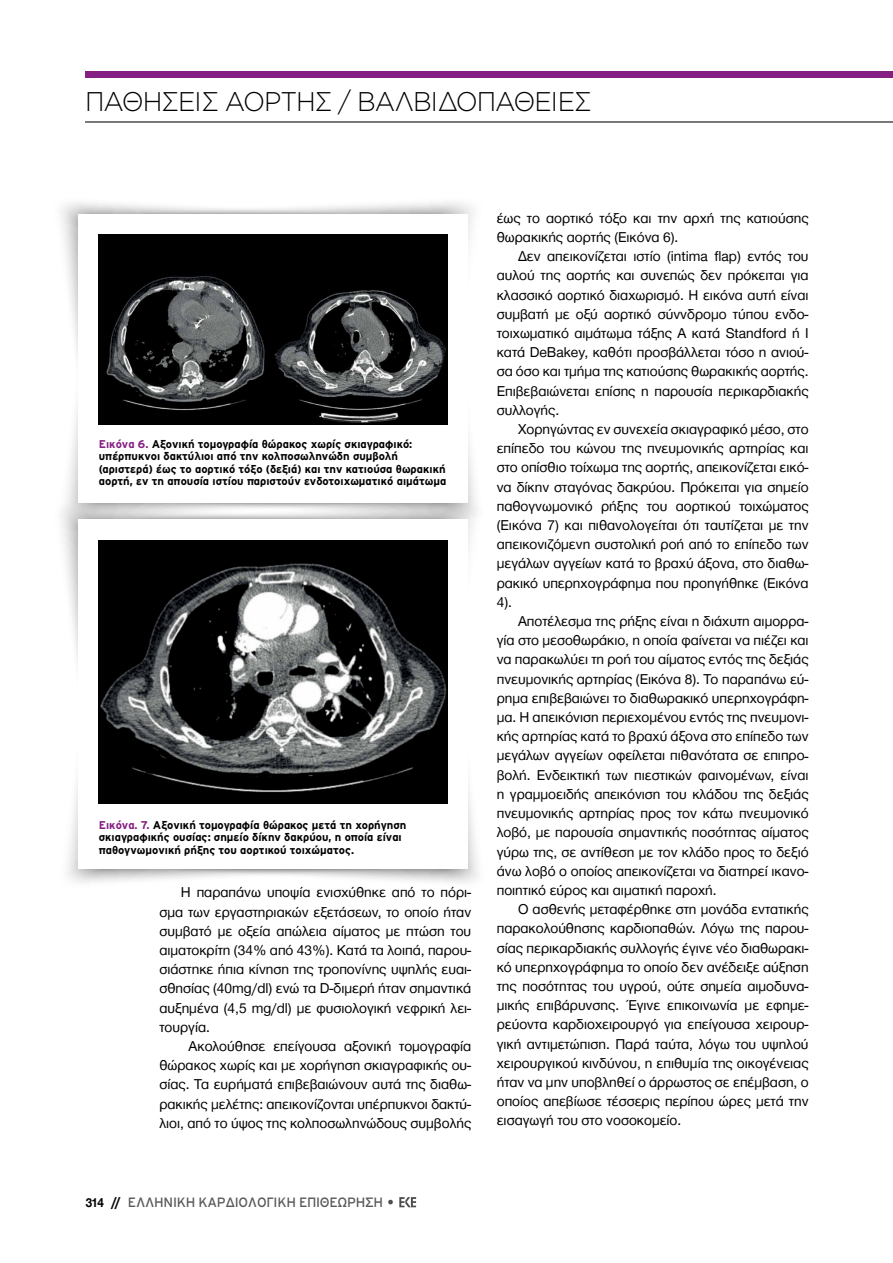
<style>
.page{position:relative;width:893px;height:1263px;background:#fff}
.page>*{position:absolute;margin:0;border:0;box-sizing:border-box;transform-origin:0 0}
.t1{font:300 27px "Gotham Greek";letter-spacing:-.04em;color:#000;scale:.96 1}
.t2{font:14.7px/19.2px "Helvetica Neue Greek";color:#000;text-align:justify}
.t3{font:13.5px "Interstate GR";letter-spacing:-.02em;color:#58595b}
.t4{font:700 11.25px/12.3px "Interstate GR";color:#000}
.s1{color:#851f83}
.s2{font-family:"Helvetica Neue Greek";font-weight:700;color:#000}
.s3{font-family:"Futura TGR";font-weight:700;color:#000}
.s4{font-family:"Helvetica Neue Greek";font-size:15px;color:#4d4d4f}
</style>
<div class="page">
<svg style="left:399px;top:1197px;width:17px;height:10px"></svg>
<hr style="left:85px;top:121px;width:808px;height:1px;background:#000">
<div style="left:85px;top:72px;width:808px;height:6px;background:#851f83"></div>
<div style="left:79px;top:214px;width:389px;height:288px;background:#fff"></div>
<img style="left:99px;top:235px;width:349px;height:189px">
<div style="left:79px;top:519px;width:389px;height:350px;background:#fff"></div>
<img style="left:99px;top:540px;width:349px;height:264px">
<h1 class="t1" style="left:85px;top:87px;width:529px">ΠΑΘΉΣΕΙΣ ΑΟΡΤΉΣ / ΒΑΛΒΙΔΟΠΆΘΕΙΕΣ</h1>
<p class="t4" style="left:99px;top:438px;width:349px"><span class="s1">Εικόνα 6.</span> Αξονική τομογραφία θώρακος χωρίς σκιαγραφικό: υπέρπυκνοι δακτύλιοι από την κολποσωληνώδη συμβολή (αριστερά) έως το αορτικό τόξο (δεξιά) και την κατιούσα θωρακική αορτή, εν τη απουσία ιστίου παριστούν ενδοτοιχωματικό αιμάτωμα</p>
<p class="t4" style="left:99px;top:819px;width:309px"><span class="s1">Εικόνα. 7.</span> Αξονική τομογραφία θώρακος μετά τη χορήγηση σκιαγραφικής ουσίας: σημείο δίκην δακρύου, η οποία είναι παθογνωμονική ρήξης του αορτικού τοιχώματος.</p>
<p class="t2" style="left:159px;top:883px;width:313px;text-indent:21px">Η παραπάνω υποψία ενισχύθηκε από το πόρι&shy;σμα των εργαστηριακών εξετάσεων, το οποίο ήταν συμβατό με οξεία απώλεια αίματος με πτώση του αιματοκρίτη (34% από 43%). Κατά τα λοιπά, παρου&shy;σιάστηκε ήπια κίνηση της τροπονίνης υψηλής ευαι&shy;σθησίας (40mg/dl) ενώ τα D-διμερή ήταν σημαντικά αυξημένα (4,5 mg/dl) με φυσιολογική νεφρική λει&shy;τουργία.</p>
<p class="t2" style="left:159px;top:1036px;width:313px;text-indent:29px">Ακολούθησε επείγουσα αξονική τομογραφία θώρακος χωρίς και με χορήγηση σκιαγραφικής ου&shy;σίας. Τα ευρήματά επιβεβαιώνουν αυτά της διαθω&shy;ρακικής μελέτης: απεικονίζονται υπέρπυκνοι δακτύ&shy;λιοι, από το ύψος της κολποσωληνώδους συμβολής</p>
<p class="t2" style="left:497px;top:208px;width:313px">έως το αορτικό τόξο και την αρχή της κατιούσης θωρακικής αορτής (Εικόνα 6).</p>
<p class="t2" style="left:497px;top:247px;width:313px;text-indent:21px">Δεν απεικονίζεται ιστίο (intima flap) εντός του αυλού της αορτής και συνεπώς δεν πρόκειται για κλασσικό αορτικό διαχωρισμό. Η εικόνα αυτή είναι συμβατή με οξύ αορτικό σύννδρομο τύπου ενδο&shy;τοιχωματικό αιμάτωμα τάξης Α κατά Standford ή Ι κατά DeBakey, καθότι προσβάλλεται τόσο η ανιού&shy;σα όσο και τμήμα της κατιούσης θωρακικής αορτής.<br>Επιβεβαιώνεται επίσης η παρουσία περικαρδιακής συλλογής.</p>
<p class="t2" style="left:497px;top:420px;width:313px;text-indent:21px">Χορηγώντας εν συνεχεία σκιαγραφικό μέσο, στο επίπεδο του κώνου της πνευμονικής αρτηρίας και στο οπίσθιο τοίχωμα της αορτής, απεικονίζεται εικό&shy;να δίκην σταγόνας δακρύου. Πρόκειται για σημείο παθογνωμονικό ρήξης του αορτικού τοιχώματος (Εικόνα 7) και πιθανολογείται ότι ταυτίζεται με την απεικονιζόμενη συστολική ροή από το επίπεδο των μεγάλων αγγείων κατά το βραχύ άξονα, στο διαθω&shy;ρακικό υπερηχογράφημα που προηγήθηκε (Εικόνα 4).</p>
<p class="t2" style="left:497px;top:612px;width:313px;text-indent:21px">Αποτέλεσμα της ρήξης είναι η διάχυτη αιμορρα&shy;γία στο μεσοθωράκιο, η οποία φαίνεται να πιέζει και να παρακωλύει τη ροή του αίματος εντός της δεξιάς πνευμονικής αρτηρίας (Εικόνα 8). Το παραπάνω εύ&shy;ρημα επιβεβαιώνει το διαθωρακικό υπερηχογράφη&shy;μα. Η απεικόνιση περιεχομένου εντός της πνευμονι&shy;κής αρτηρίας κατά το βραχύ άξονα στο επίπεδο των μεγάλων αγγείων οφείλεται πιθανότατα σε επιπρο&shy;βολή. Ενδεικτική των πιεστικών φαινομένων, είναι η γραμμοειδής απεικόνιση του κλάδου της δεξιάς πνευμονικής αρτηρίας προς τον κάτω πνευμονικό λοβό, με παρουσία σημαντικής ποσότητας αίματος γύρω της, σε αντίθεση με τον κλάδο προς το δεξιό άνω λοβό ο οποίος απεικονίζεται να διατηρεί ικανο&shy;ποιητικό εύρος και αιματική παροχή.</p>
<p class="t2" style="left:497px;top:900px;width:313px;text-indent:21px">Ο ασθενής μεταφέρθηκε στη μονάδα εντατικής παρακολούθησης καρδιοπαθών. Λόγω της παρου&shy;σίας περικαρδιακής συλλογής έγινε νέο διαθωρακι&shy;κό υπερηχογράφημα το οποίο δεν ανέδειξε αύξηση της ποσότητας του υγρού, ούτε σημεία αιμοδυνα&shy;μικής επιβάρυνσης. Έγινε επικοινωνία με εφημε&shy;ρεύοντα καρδιοχειρουργό για επείγουσα χειρουρ&shy;γική αντιμετώπιση. Παρά ταύτα, λόγω του υψηλού χειρουργικού κινδύνου, η επιθυμία της οικογένειας ήταν να μην υποβληθεί ο άρρωστος σε επέμβαση, ο οποίος απεβίωσε τέσσερις περίπου ώρες μετά την εισαγωγή του στο νοσοκομείο.</p>
<p class="t3" style="left:86px;top:1195px;width:311px"><span class="s2">314</span> <span class="s3">//</span> EΛΛΗΝΙΚΗ ΚΑΡΔΙΟΛΟΓΙΚΗ ΕΠΙΘΕΩΡΗΣΗ <span class="s4">•</span></p>
</div>
